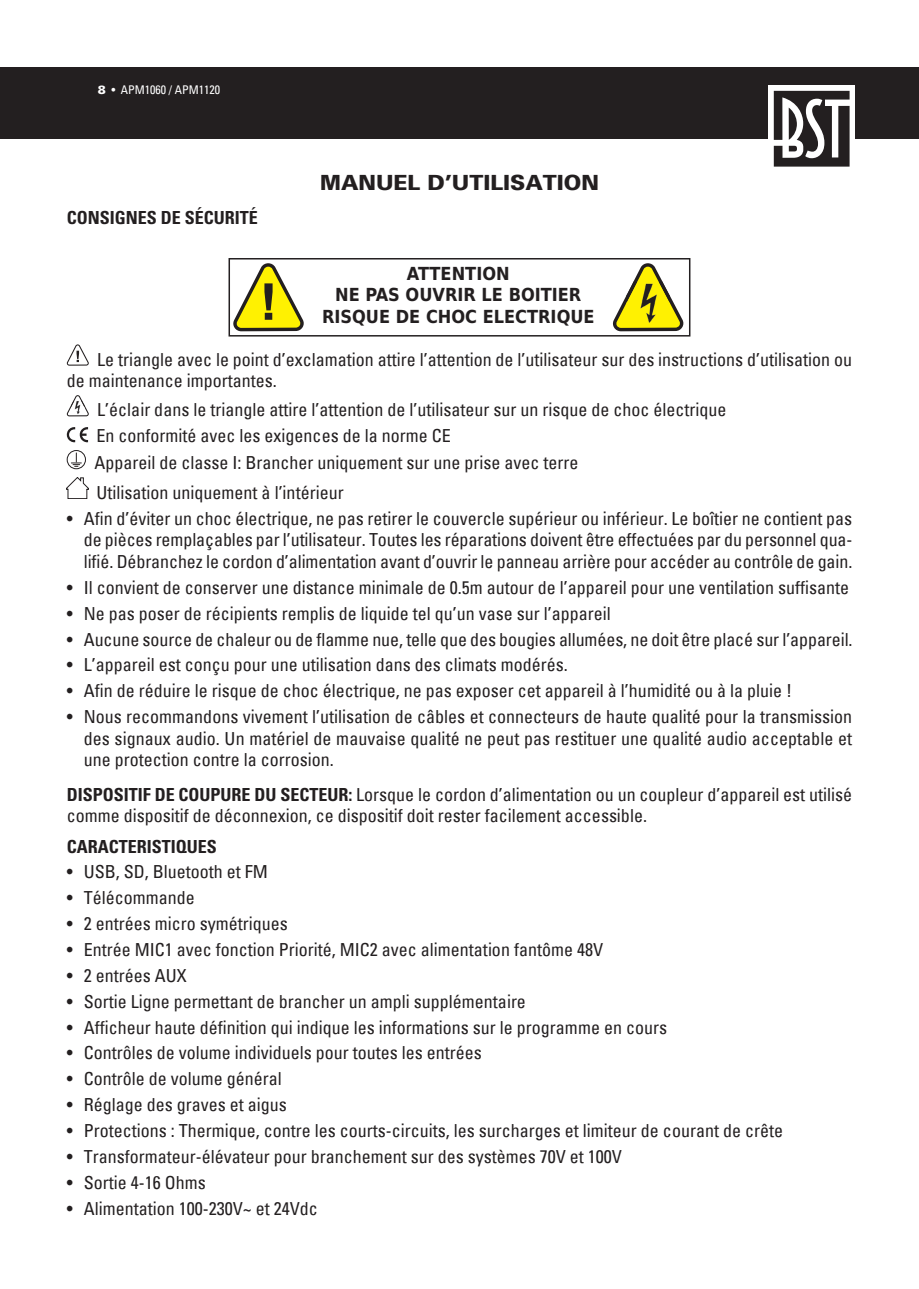
<style>
.page{position:relative;width:919px;height:1289px;background:#fff}
.page>*{position:absolute;margin:0;border:0;box-sizing:border-box;transform-origin:0 0}
.t1{font:900 21px "Univers 75";color:#231f20}
.t2{font:condensed 18px/21.6px "Univers";color:#231f20}
.t3{font:700 18px/21.6px "DejaVu Sans Condensed";color:#231f20;text-align:center}
.t4{font:700 condensed 18px "Univers LT Std";color:#231f20}
.t5{font:condensed 12px "Univers";color:#fff}
.s1{font-weight:900;font-stretch:normal}
.s2{font-family:"Univers LT Std";font-weight:700}
</style>
<div class="page">
<svg style="left:233px;top:263px;width:71px;height:68px"></svg>
<svg style="left:613px;top:263px;width:70px;height:68px"></svg>
<img style="left:626px;top:303px;width:43px;height:22px">
<img style="left:626px;top:281px;width:43px;height:22px">
<div style="left:228px;top:258px;width:462px;height:78px;border:1px solid #231f20"></div>
<svg style="left:67px;top:344px;width:22px;height:21px"></svg>
<svg style="left:67px;top:395px;width:22px;height:21px"></svg>
<img style="left:71px;top:407px;width:14px;height:7px">
<img style="left:71px;top:401px;width:14px;height:6px">
<svg style="left:67px;top:427px;width:21px;height:15px"></svg>
<div style="left:67px;top:450px;width:19px;height:19px;border:1px solid #231f20;border-radius:50%"></div>
<svg style="left:71px;top:453px;width:10px;height:14px"></svg>
<svg style="left:67px;top:477px;width:21px;height:22px"></svg>
<div style="left:0;top:67px;width:918px;height:71px;background:#231f20"></div>
<div style="left:768px;top:86px;width:87px;height:86px;background:#fff"></div>
<svg style="left:773px;top:91px;width:76px;height:76px"></svg>
<p class="t5" style="left:98px;top:82px;width:123px"><span class="s1">8</span> • APM1060 / APM1120</p>
<p class="t4" style="left:67px;top:207px;width:193px">CONSIGNES DE SÉCURITÉ</p>
<p class="t1" style="left:320px;top:169px;width:280px">MANUEL D’UTILISATION</p>
<p class="t3" style="left:322px;top:262px;width:274px">ATTENTION<br>NE PAS OUVRIR LE BOITIER<br>RISQUE DE CHOC ELECTRIQUE</p>
<p class="t2" style="left:67px;top:348px;width:786px;text-indent:31px">Le triangle avec le point d’exclamation attire l’attention de l’utilisateur sur des instructions d’utilisation ou de maintenance importantes.</p>
<p class="t2" style="left:94px;top:396px;width:633px;line-height:26.4px">L’éclair dans le triangle attire l’attention de l’utilisateur sur un risque de choc électrique<br>En conformité avec les exigences de la norme CE<br>Appareil de classe I: Brancher uniquement sur une prise avec terre</p>
<p class="t2" style="left:97px;top:481px;width:248px">Utilisation uniquement à l’intérieur</p>
<p class="t2" style="left:84px;top:507px;width:770px;text-align:justify;text-indent:-17px">• Afin d’éviter un choc électrique, ne pas retirer le couvercle supérieur ou inférieur. Le boîtier ne contient pas de pièces remplaçables par l’utilisateur. Toutes les réparations doivent être effectuées par du personnel qua&shy;lifié. Débranchez le cordon d’alimentation avant d’ouvrir le panneau arrière pour accéder au contrôle de gain.</p>
<p class="t2" style="left:67px;top:576px;width:783px">• Il convient de conserver une distance minimale de 0.5m autour de l’appareil pour une ventilation suffisante</p>
<p class="t2" style="left:67px;top:602px;width:545px">• Ne pas poser de récipients remplis de liquide tel qu’un vase sur l’appareil</p>
<p class="t2" style="left:67px;top:628px;width:787px">• Aucune source de chaleur ou de flamme nue, telle que des bougies allumées, ne doit être placé sur l’appareil.</p>
<p class="t2" style="left:67px;top:654px;width:502px">• L’appareil est conçu pour une utilisation dans des climats modérés.</p>
<p class="t2" style="left:67px;top:679px;width:726px">• Afin de réduire le risque de choc électrique, ne pas exposer cet appareil à l’humidité ou à la pluie !</p>
<p class="t2" style="left:84px;top:705px;width:769px;text-align:justify;text-indent:-17px">• Nous recommandons vivement l’utilisation de câbles et connecteurs de haute qualité pour la transmission des signaux audio. Un matériel de mauvaise qualité ne peut pas restituer une qualité audio acceptable et une protection contre la corrosion.</p>
<p class="t2" style="left:67px;top:783px;width:786px"><span class="s2">DISPOSITIF DE COUPURE DU SECTEUR:</span> Lorsque le cordon d’alimentation ou un coupleur d’appareil est utilisé comme dispositif de déconnexion, ce dispositif doit rester facilement accessible.</p>
<p class="t4" style="left:67px;top:835px;width:152px">CARACTERISTIQUES</p>
<p class="t2" style="left:67px;top:860px;width:202px">• USB, SD, Bluetooth et FM</p>
<p class="t2" style="left:67px;top:886px;width:129px">• Télécommande</p>
<p class="t2" style="left:67px;top:912px;width:222px">• 2 entrées micro symétriques</p>
<p class="t2" style="left:67px;top:938px;width:537px">• Entrée MIC1 avec fonction Priorité, MIC2 avec alimentation fantôme 48V</p>
<p class="t2" style="left:67px;top:964px;width:121px">• 2 entrées AUX</p>
<p class="t2" style="left:67px;top:990px;width:460px">• Sortie Ligne permettant de brancher un ampli supplémentaire</p>
<p class="t2" style="left:67px;top:1016px;width:601px">• Afficheur haute définition qui indique les informations sur le programme en cours</p>
<p class="t2" style="left:67px;top:1041px;width:416px">• Contrôles de volume individuels pour toutes les entrées</p>
<p class="t2" style="left:67px;top:1067px;width:216px">• Contrôle de volume général</p>
<p class="t2" style="left:67px;top:1093px;width:221px">• Réglage des graves et aigus</p>
<p class="t2" style="left:67px;top:1119px;width:717px">• Protections : Thermique, contre les courts-circuits, les surcharges et limiteur de courant de crête</p>
<p class="t2" style="left:67px;top:1145px;width:556px">• Transformateur-élévateur pour branchement sur des systèmes 70V et 100V</p>
<p class="t2" style="left:67px;top:1171px;width:140px">• Sortie 4-16 Ohms</p>
<p class="t2" style="left:67px;top:1196px;width:252px">• Alimentation 100-230V~ et 24Vdc</p>
</div>
